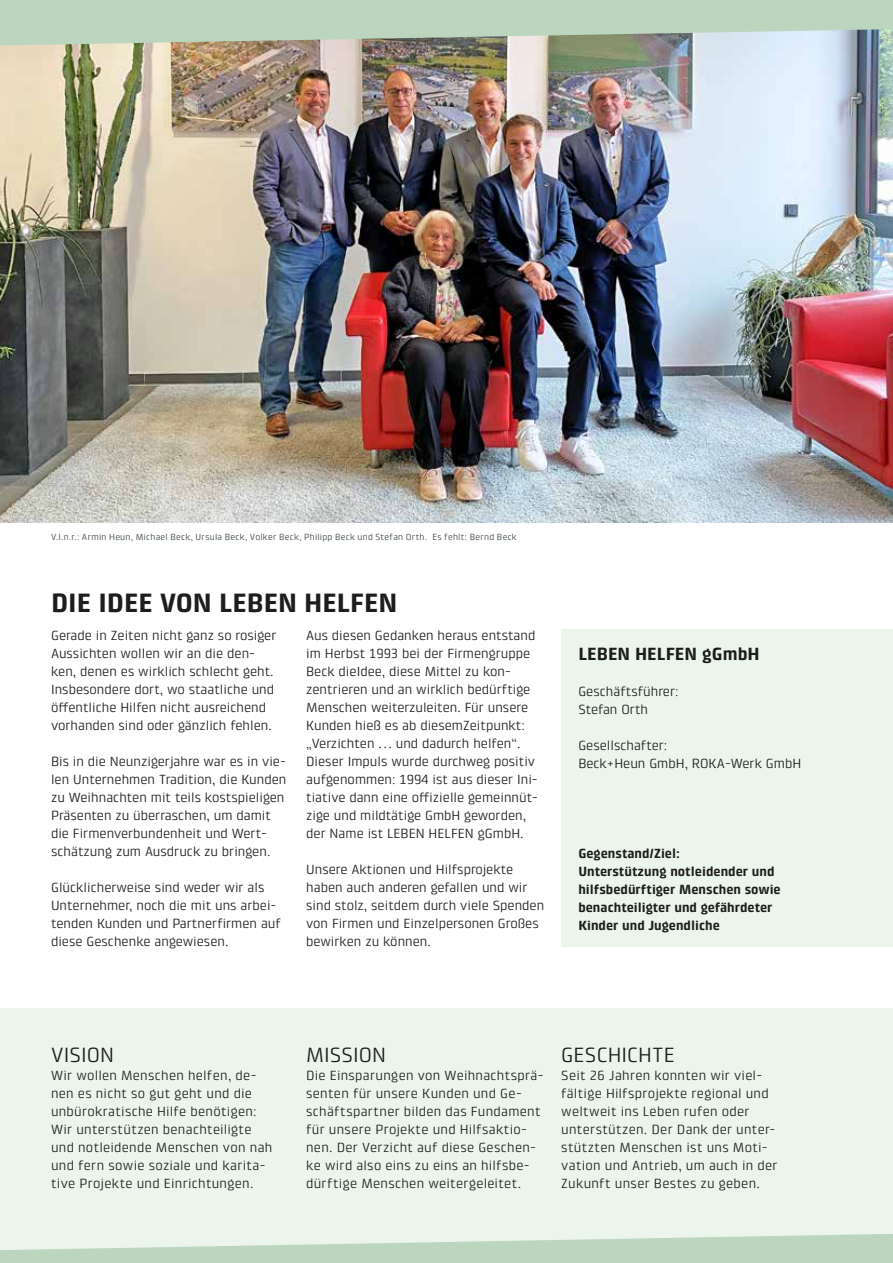
<style>
.page{position:relative;width:893px;height:1263px;background:#fff}
.page>*{position:absolute;margin:0;border:0;box-sizing:border-box;transform-origin:0 0}
.t1{font:700 27px "Klint Pro";color:#1d1d1b}
.t2{font:21px "Klint Pro";letter-spacing:.005em;color:#1d1d1b}
.t3{font:700 18px "Klint Pro";color:#1d1d1b}
.t4{font:13.5px/18px "Klint Pro";color:#1d1d1b}
.t5{font:13.5px/18px "Klint Pro";letter-spacing:.02em;color:#1d1d1b}
.t6{font:700 13.5px/18px "Klint Pro";color:#1d1d1b}
.t7{font:9px "Klint Pro";letter-spacing:.025em;color:#394448}
</style>
<div class="page">
<div style="left:0;top:1008px;width:893px;height:255px;background:#ebf5ec"></div>
<img style="left:0;top:45px;width:893px;height:477px">
<div style="left:561px;top:629px;width:332px;height:318px;background:#ebf5ec"></div>
<svg style="left:0;top:0;width:893px;height:45px;background:#b8cdba"></svg>
<svg style="left:0;top:1234px;width:893px;height:29px"></svg>
<p class="t7" style="left:51px;top:532px;width:467px">V.l.n.r.: Armin Heun, Michael Beck, Ursula Beck, Volker Beck, Philipp Beck und Stefan Orth. Es fehlt: Bernd Beck</p>
<h1 class="t1" style="left:51px;top:587px;width:348px">DIE IDEE VON LEBEN HELFEN</h1>
<p class="t4" style="left:51px;top:626px;width:227px">Gerade in Zeiten nicht ganz so rosiger Aussichten wollen wir an die den&shy;ken, denen es wirklich schlecht geht.<br>Insbesondere dort, wo staatliche und öffentliche Hilfen nicht ausreichend vorhanden sind oder gänzlich fehlen.</p>
<p class="t4" style="left:51px;top:752px;width:237px">Bis in die Neunzigerjahre war es in vie&shy;len Unternehmen Tradition, die Kunden zu Weihnachten mit teils kostspieligen Präsenten zu überraschen, um damit die Firmenverbundenheit und Wert&shy;schätzung zum Ausdruck zu bringen.</p>
<p class="t4" style="left:51px;top:878px;width:231px">Glücklicherweise sind weder wir als Unternehmer, noch die mit uns arbei&shy;tenden Kunden und Partnerfirmen auf diese Geschenke angewiesen.</p>
<p class="t4" style="left:306px;top:626px;width:233px">Aus diesen Gedanken heraus entstand im Herbst 1993 bei der Firmengruppe Beck dieIdee, diese Mittel zu kon&shy;zentrieren und an wirklich bedürftige Menschen weiterzuleiten. Für unsere Kunden hieß es ab diesemZeitpunkt: „Verzichten … und dadurch helfen“.<br>Dieser Impuls wurde durchweg positiv aufgenommen: 1994 ist aus dieser Ini&shy;tiative dann eine offizielle gemeinnüt&shy;zige und mildtätige GmbH geworden, der Name ist LEBEN HELFEN gGmbH.</p>
<p class="t4" style="left:306px;top:860px;width:240px">Unsere Aktionen und Hilfsprojekte haben auch anderen gefallen und wir sind stolz, seitdem durch viele Spenden von Firmen und Einzelpersonen Großes bewirken zu können.</p>
<h3 class="t3" style="left:578px;top:644px;width:183px">LEBEN HELFEN gGmbH</h3>
<p class="t4" style="left:578px;top:683px;width:102px">Geschäftsführer:<br>Stefan Orth</p>
<p class="t4" style="left:578px;top:737px;width:224px">Gesellschafter:<br>Beck+Heun GmbH, ROKA-Werk GmbH</p>
<p class="t6" style="left:578px;top:845px;width:204px">Gegenstand/Ziel:<br>Unterstützung notleidender und hilfsbedürftiger Menschen sowie benachteiligter und gefährdeter<br>Kinder und Jugendliche</p>
<h2 class="t2" style="left:51px;top:1043px;width:65px">VISION</h2>
<p class="t5" style="left:51px;top:1066px;width:223px">Wir wollen Menschen helfen, de&shy;nen es nicht so gut geht und die unbürokratische Hilfe benötigen:<br>Wir unterstützen benachteiligte und notleidende Menschen von nah und fern sowie soziale und karita&shy;tive Projekte und Einrichtungen.</p>
<h2 class="t2" style="left:306px;top:1043px;width:81px">MISSION</h2>
<p class="t5" style="left:306px;top:1066px;width:239px">Die Einsparungen von Weihnachtsprä&shy;senten für unsere Kunden und Ge&shy;schäftspartner bilden das Fundament für unsere Projekte und Hilfsaktio&shy;nen. Der Verzicht auf diese Geschen&shy;ke wird also eins zu eins an hilfsbe&shy;dürftige Menschen weitergeleitet.</p>
<h2 class="t2" style="left:561px;top:1043px;width:115px">GESCHICHTE</h2>
<p class="t5" style="left:561px;top:1066px;width:218px">Seit 26 Jahren konnten wir viel&shy;fältige Hilfsprojekte regional und weltweit ins Leben rufen oder unterstützen. Der Dank der unter&shy;stützten Menschen ist uns Moti&shy;vation und Antrieb, um auch in der<br>Zukunft unser Bestes zu geben.</p>
</div>
